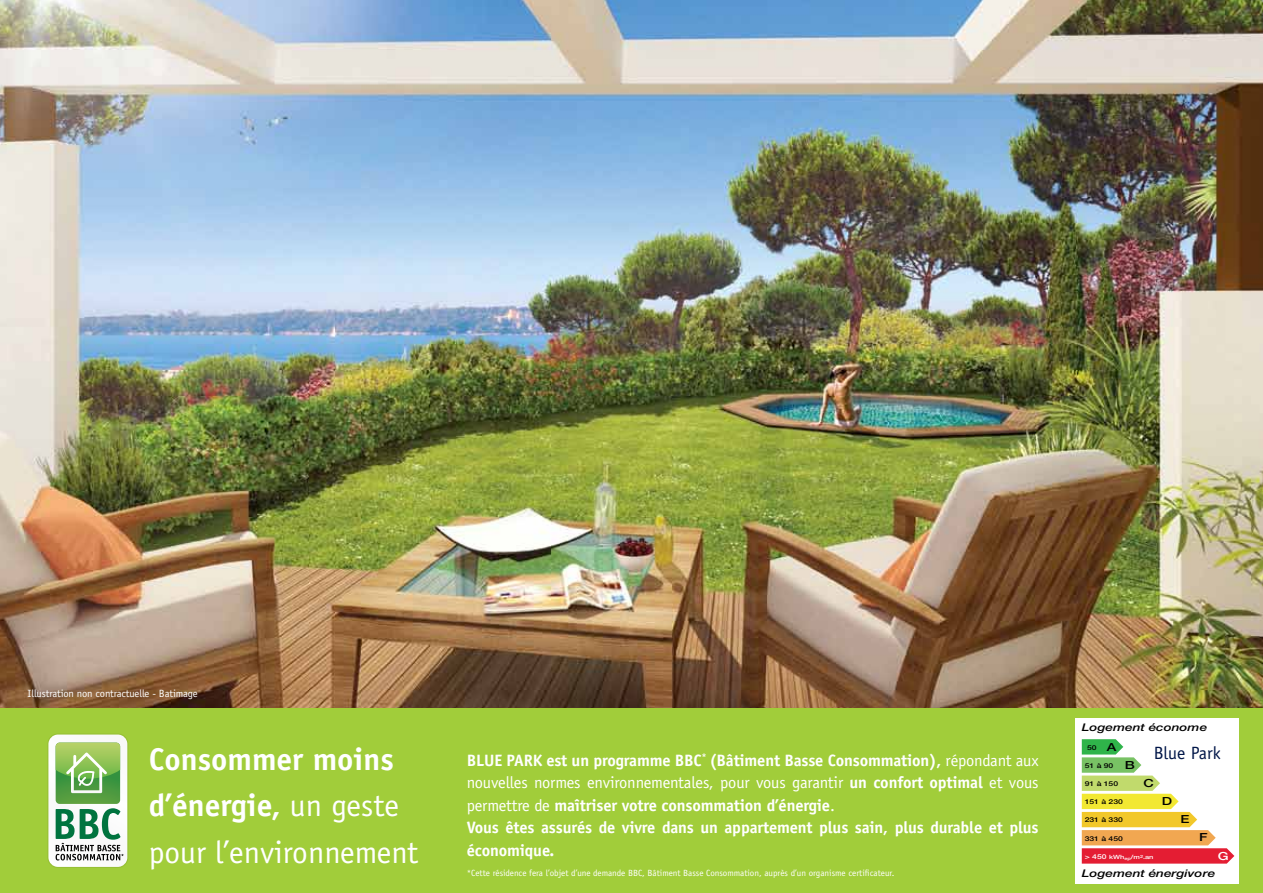
<style>
.page{position:relative;width:1263px;height:893px;background:#fff}
.page>*{position:absolute;margin:0;border:0;box-sizing:border-box;transform-origin:0 0}
.t1{font:31.5px/46.5px "Officina Sans";color:#fff}
.t2{font:17.85px "Officina Sans";color:#001648}
.t3{font:700 16.5px/22.5px "Officina Sans";letter-spacing:-.01em;color:#fff}
.t4{font:500 11.1px "Helvetica Neue";color:#000;scale:1.28 1}
.t5{font:500 11.1px "Helvetica Neue";color:#fff;scale:1.28 1}
.t6{font:10.5px "Officina Sans";letter-spacing:-.01em;color:#fff}
.t7{font:italic 500 10.5px "Helvetica Neue";color:#000;scale:1.28 1}
.t8{font:9px "Officina Sans";color:#fff}
.t9{font:500 6.75px "Helvetica Neue";color:#000;scale:1.28 1}
.t10{font:500 6.75px "Helvetica Neue";color:#fff;scale:1.28 1}
.t11{font:500 5.85px "Helvetica Neue";color:#fff;scale:1.28 1}
.s1{font-weight:700}
.s2{font-weight:400}
.s3{font-size:11.1px}
.s4{font-size:4.35px}
</style>
<div class="page">
<img style="left:0;top:0;width:1263px;height:708px">
<div style="left:0;top:708px;width:1263px;height:185px;background:#a1cd3a"></div>
<svg style="left:47px;top:733px;width:81px;height:135px"></svg>
<svg style="left:48px;top:734px;width:79px;height:133px;background:#a8caa1"></svg>
<div style="left:1076px;top:718px;width:163px;height:165px;background:#fff"></div>
<svg style="left:1082px;top:739px;width:152px;height:125px"></svg>
<p class="t6" style="left:28px;top:687px;width:172px">Illustration non contractuelle - Batimage</p>
<h1 class="t1" style="left:149px;top:736px;width:271px"><span class="s1">Consommer moins d’énergie,</span> un geste pour l’environnement</h1>
<p class="t3" style="left:467px;top:749px;width:573px;text-indent:40px">PARK est un programme BBC<sup>*</sup> (Bâtiment Basse Consommation), <span class="s2">répondant aux nouvelles normes environnementales, pour vous garantir</span> un confort optimal <span class="s2">et vous permettre de</span> maîtriser votre consommation d’énergie<span class="s2">.<br></span>Vous êtes assurés de vivre dans un appartement plus sain, plus durable et plus économique.</p>
<p class="t3" style="left:467px;top:749px;width:10px">BLUE</p>
<p class="t8" style="left:467px;top:868px;width:429px">*Cette résidence fera l’objet d’une demande BBC, Bâtiment Basse Consommation, auprès d’un organisme certificateur.</p>
<p class="t7" style="left:1082px;top:721px;width:99px">Logement économe</p>
<p class="t9" style="left:1087px;top:743px;width:24px">50 <span class="s3">A</span></p>
<p class="t9" style="left:1085px;top:761px;width:41px">51 à 90 <span class="s3">B</span></p>
<p class="t2" style="left:1154px;top:743px;width:69px">Blue Park</p>
<p class="t9" style="left:1085px;top:780px;width:28px">91 à 150</p>
<p class="t4" style="left:1143px;top:776px;width:10px">C</p>
<p class="t9" style="left:1085px;top:798px;width:31px">151 à 230</p>
<p class="t4" style="left:1162px;top:794px;width:10px">D</p>
<p class="t9" style="left:1085px;top:816px;width:31px">231 à 330</p>
<p class="t4" style="left:1180px;top:813px;width:9px">E</p>
<p class="t9" style="left:1085px;top:834px;width:31px">331 à 450</p>
<p class="t4" style="left:1199px;top:831px;width:8px">F</p>
<p class="t10" style="left:1085px;top:852px;width:19px">&gt; 450</p>
<p class="t5" style="left:1218px;top:849px;width:10px">G</p>
<p class="t11" style="left:1109px;top:853px;width:36px">kWh<sub>ep</sub>/m<span class="s4">2</span>.an</p>
<p class="t7" style="left:1082px;top:867px;width:106px">Logement énergivore</p>
</div>
